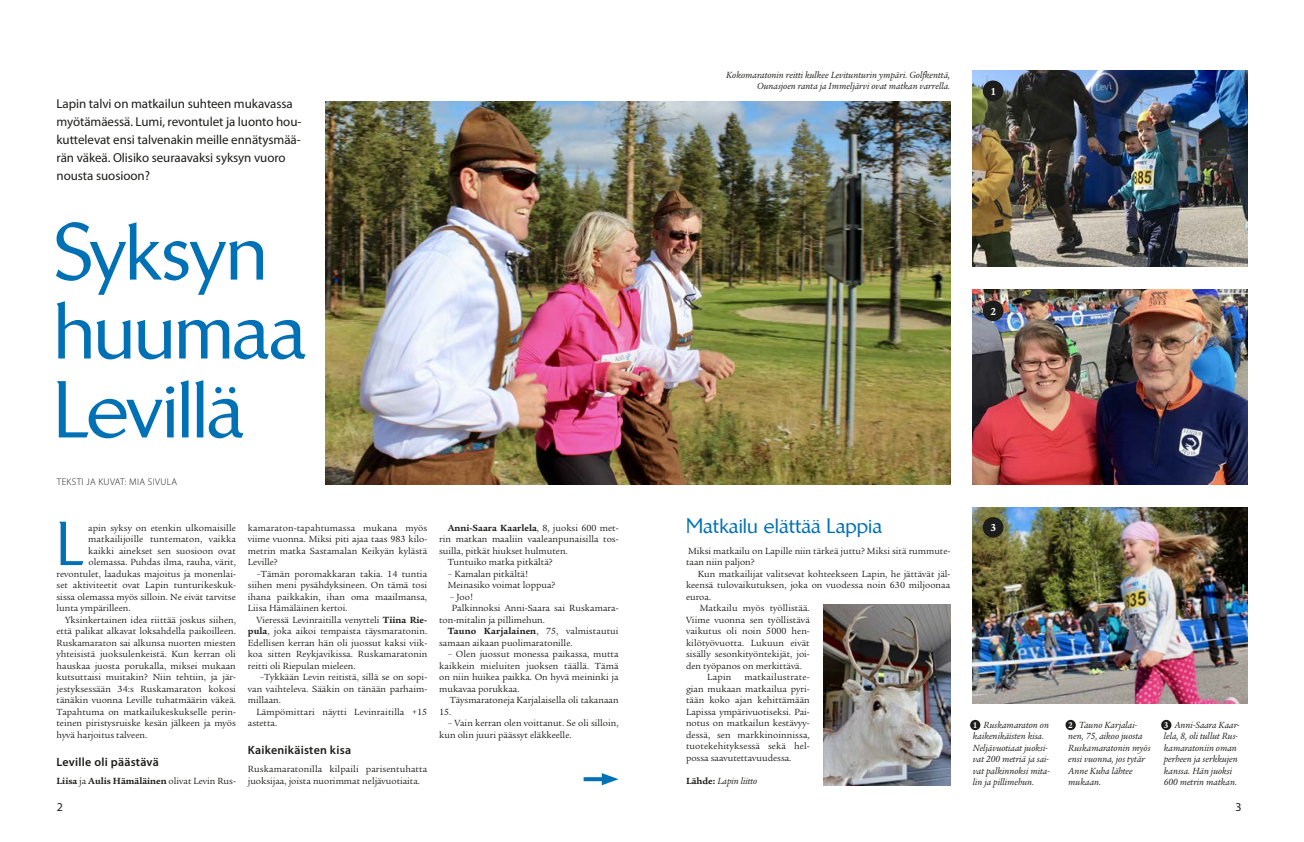
<style>
.page{position:relative;width:1304px;height:842px;background:#fff}
.page>*{position:absolute;margin:0;border:0;box-sizing:border-box;transform-origin:0 0}
.t1{font:500 77.3px/78.9px "Brewery Com";letter-spacing:-.015em;color:#0071b4}
.t2{font:500 59.6px "Brewery Com";color:#0071b4}
.t3{font:500 20px "Brewery Com";letter-spacing:.005em;color:#0071b4}
.t4{font:13px/18px "Myriad Pro";letter-spacing:-.005em;color:#1d1d1b}
.t5{font:600 12px "Myriad Pro";letter-spacing:.02em;color:#1d1d1b}
.t6{font:12px "Myriad Pro";color:#1d1d1b}
.t7{font:700 11px "Legacy Serif";color:#fff}
.t8{font:9.7px/11.5px "Legacy Serif";letter-spacing:.005em;color:#1d1d1b}
.t9{font:italic 9.7px/11.5px "Legacy Serif";color:#1d1d1b}
.t10{font:700 9.7px "Legacy Serif";color:#1d1d1b}
.t11{font:300 9.7px "Myriad Pro";letter-spacing:.04em;color:#1d1d1b}
.s1{font-weight:400}
.s2{font-weight:700}
.s3{font-weight:700;font-style:normal}
.s4{font-weight:700;font-style:normal;font-size:9px;color:#fff}
</style>
<div class="page">
<div style="left:1161px;top:720px;width:10px;height:10px;background:#1d1d1b;border-radius:50%"></div>
<div style="left:1065px;top:720px;width:11px;height:10px;background:#1d1d1b;border-radius:50%"></div>
<div style="left:970px;top:720px;width:10px;height:10px;background:#1d1d1b;border-radius:50%"></div>
<img style="left:973px;top:70px;width:274px;height:196px">
<img style="left:973px;top:289px;width:274px;height:195px">
<img style="left:973px;top:508px;width:274px;height:195px">
<img style="left:824px;top:604px;width:126px;height:181px">
<div style="left:983px;top:81px;width:20px;height:20px;background:#1d1d1b;border-radius:50%"></div>
<div style="left:983px;top:301px;width:20px;height:20px;background:#1d1d1b;border-radius:50%"></div>
<div style="left:983px;top:517px;width:20px;height:21px;background:#1d1d1b;border-radius:50%"></div>
<img style="left:326px;top:101px;width:624px;height:383px">
<svg style="left:584px;top:777px;width:18px;height:4px"></svg>
<svg style="left:602px;top:773px;width:17px;height:12px"></svg>
<h3 class="t4" style="left:57px;top:94px;width:246px">Lapin talvi on matkailun suhteen mukavassa myötämäessä. Lumi, revontulet ja luonto hou&shy;kuttelevat ensi talvenakin meille ennätysmää&shy;rän väkeä. Olisiko seuraavaksi syksyn vuoro nousta suosioon?</h3>
<h1 class="t1" style="left:54px;top:213px;width:254px">Syksyn huumaa<br>Levillä</h1>
<p class="t11" style="left:57px;top:475px;width:122px">TEKSTI JA KUVAT: MIA SIVULA</p>
<h2 class="t2" style="left:57px;top:509px;width:29px">L</h2>
<p class="t8" style="left:88px;top:522px;width:149px">apin syksy on etenkin ulkomaisille</p>
<p class="t8" style="left:88px;top:533px;width:149px">matkailijoille tuntematon, vaikka</p>
<p class="t8" style="left:88px;top:545px;width:149px">kaikki ainekset sen suosioon ovat</p>
<p class="t8" style="left:89px;top:556px;width:149px">olemassa. Puhdas ilma, rauha, värit,</p>
<p class="t8" style="left:57px;top:568px;width:181px">revontulet, laadukas majoitus ja monenlai-</p>
<p class="t8" style="left:57px;top:579px;width:181px">set aktiviteetit ovat Lapin tunturikeskuk-</p>
<p class="t8" style="left:57px;top:591px;width:181px">sissa olemassa myös silloin. Ne eivät tarvitse</p>
<p class="t8" style="left:57px;top:602px;width:76px">lunta ympärilleen.</p>
<p class="t8" style="left:65px;top:614px;width:172px">Yksinkertainen idea riittää joskus siihen,</p>
<p class="t8" style="left:57px;top:625px;width:181px">että palikat alkavat loksahdella paikoilleen.</p>
<p class="t8" style="left:57px;top:637px;width:181px">Ruskamaraton sai alkunsa nuorten miesten</p>
<p class="t8" style="left:57px;top:648px;width:181px">yhteisistä juoksulenkeistä. Kun kerran oli</p>
<p class="t8" style="left:57px;top:660px;width:181px">hauskaa juosta porukalla, miksei mukaan</p>
<p class="t8" style="left:57px;top:671px;width:181px">kutsuttaisi muitakin? Niin tehtiin, ja jär-</p>
<p class="t8" style="left:57px;top:683px;width:181px">jestyksessään 34:s Ruskamaraton kokosi</p>
<p class="t8" style="left:57px;top:694px;width:181px">tänäkin vuonna Leville tuhatmäärin väkeä.</p>
<p class="t8" style="left:57px;top:706px;width:181px">Tapahtuma on matkailukeskukselle perin-</p>
<p class="t8" style="left:57px;top:717px;width:181px">teinen piristysruiske kesän jälkeen ja myös</p>
<p class="t8" style="left:57px;top:729px;width:92px">hyvä harjoitus talveen.</p>
<p class="t5" style="left:57px;top:754px;width:104px">Leville oli päästävä</p>
<p class="t10" style="left:57px;top:775px;width:181px">Liisa <span class="s1">ja</span> Aulis Hämäläinen <span class="s1">olivat Levin Rus-</span></p>
<p class="t8" style="left:248px;top:522px;width:181px;text-align:justify">kamaraton-tapahtumassa mukana myös viime vuonna. Miksi piti ajaa taas 983 kilo&shy;metrin matka Sastamalan Keikyän kylästä Leville?</p>
<p class="t8" style="left:248px;top:568px;width:181px;text-align:justify;text-indent:9px">–Tämän poromakkaran takia. 14 tuntia siihen meni pysähdyksineen. On tämä tosi ihana paikkakin, ihan oma maailmansa, Liisa Hämäläinen kertoi.</p>
<p class="t8" style="left:248px;top:614px;width:181px;text-align:justify;text-indent:9px">Vieressä Levinraitilla venytteli <span class="s2">Tiina Rie&shy;pula</span>, joka aikoi tempaista täysmaratonin.<br>Edellisen kerran hän oli juossut kaksi viik&shy;koa sitten Reykjavikissa. Ruskamaratonin reitti oli Riepulan mieleen.</p>
<p class="t8" style="left:248px;top:671px;width:181px;text-align:justify;text-indent:12px">–Tykkään Levin reitistä, sillä se on sopi&shy;van vaihteleva. Sääkin on tänään parhaim&shy;millaan.</p>
<p class="t8" style="left:248px;top:706px;width:181px;text-indent:9px">Lämpömittari näytti Levinraitilla +15 astetta.</p>
<p class="t5" style="left:248px;top:743px;width:105px">Kaikenikäisten kisa</p>
<p class="t8" style="left:248px;top:763px;width:181px">Ruskamaratonilla kilpaili parisentuhatta juoksijaa, joista nuorimmat neljävuotiaita.</p>
<p class="t10" style="left:448px;top:522px;width:172px">Anni-Saara Kaarlela<span class="s1">, 8, juoksi 600 met-</span></p>
<p class="t8" style="left:439px;top:533px;width:181px">rin matkan maaliin vaaleanpunaisilla tos-</p>
<p class="t8" style="left:439px;top:545px;width:130px">suilla, pitkät hiukset hulmuten.</p>
<p class="t8" style="left:448px;top:556px;width:106px">Tuntuiko matka pitkältä?</p>
<p class="t8" style="left:448px;top:568px;width:109px">– Kamalan pitkältä!<br>Meinasiko voimat loppua?</p>
<p class="t8" style="left:450px;top:591px;width:25px">– Joo!</p>
<p class="t8" style="left:452px;top:602px;width:168px">Palkinnoksi Anni-Saara sai Ruskamara-</p>
<p class="t8" style="left:439px;top:614px;width:107px">ton-mitalin ja pillimehun.</p>
<p class="t10" style="left:448px;top:625px;width:172px">Tauno Karjalainen<span class="s1">, 75, valmistautui</span></p>
<p class="t8" style="left:439px;top:637px;width:135px">samaan aikaan puolimaratonille.</p>
<p class="t8" style="left:439px;top:648px;width:181px;text-align:justify;text-indent:9px">– Olen juossut monessa paikassa, mutta kaikkein mieluiten juoksen täällä. Tämä on niin huikea paikka. On hyvä meininki ja mukavaa porukkaa.</p>
<p class="t8" style="left:439px;top:694px;width:181px;text-indent:11px">Täysmaratoneja Karjalaisella oli takanaan<br>15.</p>
<p class="t8" style="left:439px;top:717px;width:181px;text-indent:9px">– Vain kerran olen voittanut. Se oli silloin, kun olin juuri päässyt eläkkeelle.</p>
<p class="t9" style="left:726px;top:69px;width:226px;text-align:right">Kokomaratonin reitti kulkee Levitunturin ympäri. Golfkenttä,<br>Ounasjoen ranta ja Immeljärvi ovat matkan varrella.</p>
<p class="t7" style="left:990px;top:85px;width:7px">1</p>
<p class="t7" style="left:990px;top:305px;width:7px">2</p>
<h3 class="t3" style="left:686px;top:514px;width:198px">Matkailu elättää Lappia</h3>
<p class="t8" style="left:686px;top:545px;width:266px">Miksi matkailu on Lapille niin tärkeä juttu? Miksi sitä rummute&shy;taan niin paljon?</p>
<p class="t8" style="left:698px;top:568px;width:254px">Kun matkailijat valitsevat kohteekseen Lapin, he jättävät jäl-</p>
<p class="t8" style="left:686px;top:579px;width:266px">keensä tulovaikutuksen, joka on vuodessa noin 630 miljoonaa</p>
<p class="t8" style="left:686px;top:591px;width:27px">euroa.</p>
<p class="t8" style="left:700px;top:602px;width:112px">Matkailu myös työllistää.</p>
<p class="t8" style="left:686px;top:614px;width:125px">Viime vuonna sen työllistävä</p>
<p class="t8" style="left:686px;top:625px;width:125px">vaikutus oli noin 5000 hen-</p>
<p class="t8" style="left:686px;top:637px;width:125px">kilötyövuotta. Lukuun eivät</p>
<p class="t8" style="left:686px;top:648px;width:125px">sisälly sesonkityöntekijät, joi-</p>
<p class="t8" style="left:686px;top:660px;width:117px">den työpanos on merkittävä.</p>
<p class="t8" style="left:707px;top:671px;width:26px">Lapin</p>
<p class="t8" style="left:686px;top:671px;width:125px;text-align:justify;text-indent:58px">matkailustrate&shy;gian mukaan matkailua pyri&shy;tään koko ajan kehittämään Lapissa ympärivuotiseksi. Pai&shy;notus on matkailun kestävyy&shy;dessä, sen markkinoinnissa, tuotekehityksessä sekä hel&shy;possa saavutettavuudessa.</p>
<p class="t9" style="left:686px;top:775px;width:73px"><span class="s3">Lähde:</span> Lapin liitto</p>
<p class="t7" style="left:990px;top:521px;width:7px">3</p>
<p class="t9" style="left:973px;top:719px;width:78px"><span class="s4">1</span> Ruskamaraton on kaikenikäisten kisa.<br>Neljävuotiaat juoksi&shy;vat 200 metriä ja sai&shy;vat palkinnoksi mita&shy;lin ja pillimehun.</p>
<p class="t9" style="left:1068px;top:719px;width:84px"><span class="s4">2</span> Tauno Karjalai&shy;nen, 75, aikoo juosta<br>Ruskamaratonin myös ensi vuonna, jos tytär<br>Anne Kuha lähtee mukaan.</p>
<p class="t9" style="left:1164px;top:719px;width:77px"><span class="s4">3</span> Anni-Saara Kaar&shy;lela, 8, oli tullut Rus&shy;kamaratoniin oman perheen ja serkkujen kanssa. Hän juoksi<br>600 metrin matkan.</p>
<p class="t6" style="left:57px;top:800px;width:8px">2</p>
<p class="t6" style="left:1235px;top:800px;width:8px">3</p>
</div>
